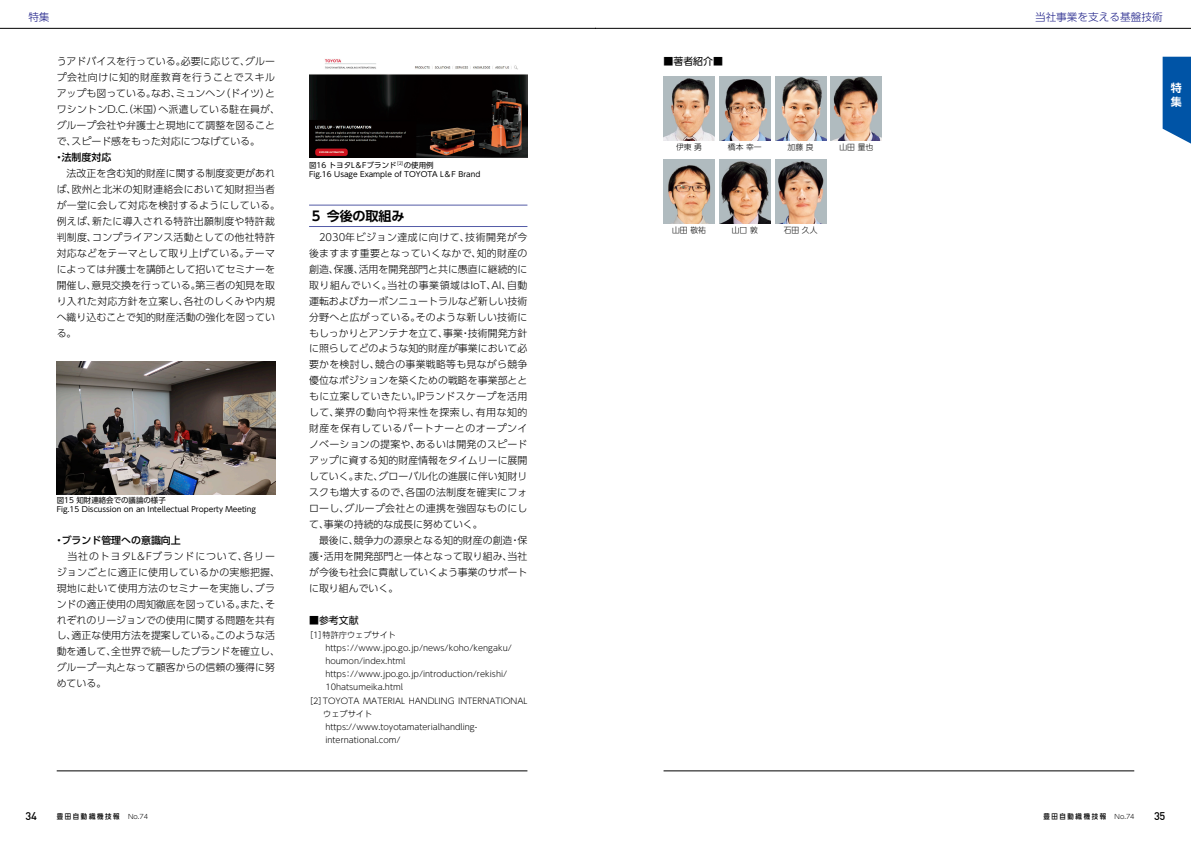
<style>
.page{position:relative;width:1191px;height:842px;background:#fff}
.page>*{position:absolute;margin:0;border:0;box-sizing:border-box;transform-origin:0 0}
.t1{font:700 13.1px "UD Shin Go Pro De";letter-spacing:-.015em;color:#000}
.t2{font:500 11px "DIN";color:#000}
.t3{font:700 11px/14.3px "UD Shin Go Pro De";color:#fff}
.t4{font:300 10.6px "UD Shin Go Pro";color:#1d1f88}
.t5{font:300 9.9px/15.9px "UD Shin Go Pro";color:#000}
.t6{font:300 9.9px/15.9px "UD Shin Go Pro";letter-spacing:.025em;color:#000}
.t7{font:500 9.9px "UD Shin Go Pro";color:#000}
.t8{font:9.9px "UD Shin Go Pro";color:#000}
.t9{font:300 8.1px "UD Shin Go Pro";color:#000}
.t10{font:300 7.8px "UD Shin Go Pro";color:#000}
.t11{font:7.4px/8.9px "UD Shin Go Pro";color:#000}
.t12{font:500 7px "UD Shin Go Pro";letter-spacing:.25em;color:#000;scale:.92 1}
.t13{font:4.3px "UD Shin Go Pro";color:#000}
.s1{font-weight:300;font-size:6.5px}
</style>
<div class="page">
<img style="left:309px;top:59px;width:218px;height:98px">
<hr style="left:309px;top:205px;width:218px;height:1px;background:#535ca7">
<hr style="left:309px;top:226px;width:218px;height:1px;background:#535ca7">
<img style="left:57px;top:361px;width:218px;height:133px">
<hr style="left:57px;top:771px;width:470px;height:1px;background:#000">
<hr style="left:0;top:28px;width:595px;height:1px;background:#000">
<svg style="left:1162px;top:57px;width:29px;height:87px;background:#1c66af"></svg>
<img style="left:663px;top:159px;width:51px;height:64px">
<img style="left:663px;top:76px;width:51px;height:64px">
<img style="left:719px;top:76px;width:51px;height:64px">
<img style="left:719px;top:159px;width:51px;height:64px">
<img style="left:775px;top:76px;width:51px;height:64px">
<img style="left:775px;top:159px;width:51px;height:64px">
<img style="left:831px;top:76px;width:51px;height:64px">
<hr style="left:663px;top:771px;width:471px;height:1px;background:#000">
<hr style="left:595px;top:28px;width:596px;height:1px;background:#000">
<p class="t4" style="left:28px;top:9px;width:23px">特集</p>
<p class="t5" style="left:57px;top:53px;width:225px">うアドバイスを行っている。必要に応じて、グループ会社向けに知的財産教育を行うことでスキルアップも図っている。なお、ミュンヘン（ドイツ）とワシントンD.C.（米国）へ派遣している駐在員が、グループ会社や弁護士と現地にて調整を図ることで、スピード感をもった対応につなげている。</p>
<p class="t7" style="left:54px;top:149px;width:59px">・法制度対応</p>
<p class="t6" style="left:57px;top:165px;width:225px">　法改正を含む知的財産に関する制度変更があれば、欧州と北米の知財連絡会において知財担当者が一堂に会して対応を検討するようにしている。例えば、新たに導入される特許出願制度や特許裁判制度、コンプライアンス活動としての他社特許対応などをテーマとして取り上げている。テーマによっては弁護士を講師として招いてセミナーを開催し、意見交換を行っている。第三者の知見を取り入れた対応方針を立案し、各社のしくみや内規へ織り込むことで知的財産活動の強化を図っている。</p>
<p class="t11" style="left:57px;top:496px;width:201px">図15 知財連絡会での議論の様子<br>Fig.15 Discussion on an Intellectual Property Meeting</p>
<p class="t7" style="left:54px;top:532px;width:128px">・ブランド管理への意識向上</p>
<p class="t5" style="left:57px;top:548px;width:225px">　当社のトヨタL＆Fブランドについて、各リージョンごとに適正に使用しているかの実態把握、現地に赴いて使用方法のセミナーを実施し、ブランドの適正使用の周知徹底を図っている。また、それぞれのリージョンでの使用に関する問題を共有し、適正な使用方法を提案している。このような活動を通して、全世界で統一したブランドを確立し、グループ一丸となって顧客からの信頼の獲得に努めている。</p>
<p class="t11" style="left:309px;top:161px;width:89px">図16 トヨタL＆Fブランド</p>
<p class="t13" style="left:394px;top:160px;width:13px">［2］</p>
<p class="t11" style="left:309px;top:161px;width:173px;text-indent:95px">の使用例<br>Fig.16 Usage Example of TOYOTA L＆F Brand</p>
<h1 class="t1" style="left:312px;top:205px;width:94px">5 今後の取組み</h1>
<p class="t5" style="left:309px;top:229px;width:220px">　2030年ビジョン達成に向けて、技術開発が今後ますます重要となっていくなかで、知的財産の創造、保護、活用を開発部門と共に愚直に継続的に取り組んでいく。当社の事業領域はIoT、AI、自動運転およびカーボンニュートラルなど新しい技術分野へと広がっている。そのような新しい技術にもしっかりとアンテナを立て、事業・技術開発方針に照らしてどのような知的財産が事業において必要かを検討し、競合の事業戦略等も見ながら競争優位なポジションを築くための戦略を事業部とともに立案していきたい。IPランドスケープを活用して、業界の動向や将来性を探索し、有用な知的財産を保有しているパートナーとのオープンイノベーションの提案や、あるいは開発のスピードアップに資する知的財産情報をタイムリーに展開していく。また、グローバル化の進展に伴い知財リスクも増大するので、各国の法制度を確実にフォローし、グループ会社との連携を強固なものにして、事業の持続的な成長に努めていく。<br>　最後に、競争力の源泉となる知的財産の創造・保護・活用を開発部門と一体となって取り組み、当社が今後も社会に貢献していくよう事業のサポートに取り組んでいく。</p>
<p class="t8" style="left:309px;top:612px;width:51px">■参考文献</p>
<p class="t9" style="left:305px;top:628px;width:92px">［1］特許庁ウェブサイト</p>
<p class="t9" style="left:309px;top:641px;width:204px">　　https：//www.jpo.go.jp/news/koho/kengaku/</p>
<p class="t9" style="left:309px;top:654px;width:98px">　　houmon/index.html</p>
<p class="t9" style="left:309px;top:668px;width:200px">　　https：//www.jpo.go.jp/introduction/rekishi/</p>
<p class="t9" style="left:309px;top:681px;width:95px">　　10hatsumeika.html</p>
<p class="t9" style="left:305px;top:694px;width:224px">［2］TOYOTA MATERIAL HANDLING INTERNATIONAL</p>
<p class="t9" style="left:323px;top:707px;width:50px">ウェブサイト</p>
<p class="t9" style="left:309px;top:720px;width:170px">　　https://www.toyotamaterialhandling-</p>
<p class="t9" style="left:309px;top:733px;width:93px">　　international.com/</p>
<p class="t8" style="left:663px;top:54px;width:61px">■著者紹介■</p>
<p class="t10" style="left:676px;top:140px;width:27px">伊東 勇</p>
<p class="t10" style="left:728px;top:140px;width:35px">橋本 幸一</p>
<p class="t10" style="left:787px;top:140px;width:27px">加藤 良</p>
<p class="t10" style="left:839px;top:140px;width:35px">山田 量也</p>
<p class="t10" style="left:672px;top:223px;width:35px">山田 敬祐</p>
<p class="t10" style="left:732px;top:223px;width:27px">山口 敦</p>
<p class="t10" style="left:783px;top:223px;width:35px">石田 久人</p>
<p class="t4" style="left:1035px;top:9px;width:129px">当社事業を支える基盤技術</p>
<p class="t3" style="left:1171px;top:81px;width:12px">特集</p>
<p class="t2" style="left:25px;top:809px;width:13px">34</p>
<p class="t12" style="left:57px;top:810px;width:101px">豊田自動織機技報 <span class="s1">No.74</span></p>
<p class="t12" style="left:1043px;top:810px;width:101px">豊田自動織機技報 <span class="s1">No.74</span></p>
<p class="t2" style="left:1154px;top:809px;width:13px">35</p>
</div>
